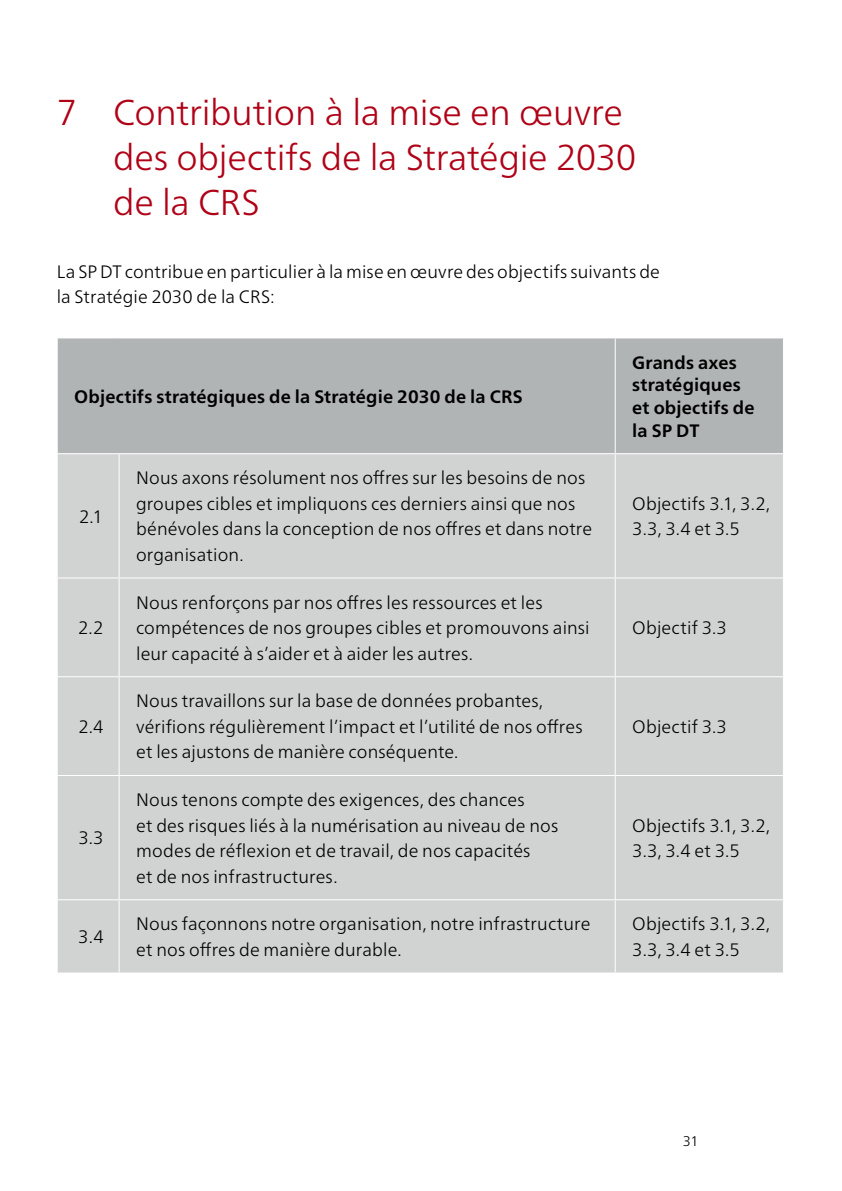
<style>
.page{position:relative;width:842px;height:1191px;background:#fff}
.page>*{position:absolute;margin:0;border:0;box-sizing:border-box;transform-origin:0 0}
.titel_18pts_1er_nive{font:300 36px/45px "Frutiger Neue LTW1 G";letter-spacing:-.01em;color:#b00217}
.Tabelle_Txt_9pt{font:300 18px/25.6px "Frutiger Neue LTW1 G";letter-spacing:.01em;color:#000}
.Texte_courant{font:300 18px/25.6px "Frutiger Neue LTW1 G";letter-spacing:.005em;color:#000}
.Titre_tableaux{font:700 18px/22.6px "Frutiger Neue LTW1 G";letter-spacing:.01em;color:#000}
.t1{font:300 14px "Frutiger Neue LTW1 G";color:#000}
</style>
<div class="page">
<div style="left:58px;top:338px;width:725px;height:115px;background:#b1b4b4"></div>
<div style="left:58px;top:454px;width:725px;height:518px;background:#d1d2d2"></div>
<hr style="left:615px;top:338px;width:1px;height:115px;background:#fff">
<hr style="left:119px;top:454px;width:1px;height:123px;background:#fff">
<hr style="left:615px;top:454px;width:1px;height:123px;background:#fff">
<hr style="left:57px;top:577px;width:62px;height:1px;background:#fff">
<hr style="left:119px;top:577px;width:496px;height:1px;background:#fff">
<hr style="left:119px;top:578px;width:1px;height:98px;background:#fff">
<hr style="left:615px;top:577px;width:169px;height:1px;background:#fff">
<hr style="left:615px;top:578px;width:1px;height:98px;background:#fff">
<hr style="left:57px;top:676px;width:62px;height:1px;background:#fff">
<hr style="left:119px;top:676px;width:496px;height:1px;background:#fff">
<hr style="left:119px;top:677px;width:1px;height:98px;background:#fff">
<hr style="left:615px;top:676px;width:169px;height:1px;background:#fff">
<hr style="left:615px;top:677px;width:1px;height:98px;background:#fff">
<hr style="left:57px;top:775px;width:62px;height:1px;background:#fff">
<hr style="left:119px;top:775px;width:496px;height:1px;background:#fff">
<hr style="left:119px;top:776px;width:1px;height:123px;background:#fff">
<hr style="left:615px;top:775px;width:169px;height:1px;background:#fff">
<hr style="left:615px;top:776px;width:1px;height:123px;background:#fff">
<hr style="left:57px;top:899px;width:62px;height:1px;background:#fff">
<hr style="left:119px;top:899px;width:496px;height:1px;background:#fff">
<hr style="left:119px;top:900px;width:1px;height:72px;background:#fff">
<hr style="left:615px;top:899px;width:169px;height:1px;background:#fff">
<hr style="left:615px;top:900px;width:1px;height:72px;background:#fff">
<p class="titel_18pts_1er_nive" style="left:113px;top:89px;width:525px;text-indent:-56px">7 Contribution à la mise en œuvre des objectifs de la Stratégie 2030 de la CRS</p>
<p class="Texte_courant" style="left:57px;top:259px;width:605px">La SP DT contribue en particulier à la mise en œuvre des objectifs suivants de la Stratégie 2030 de la CRS:</p>
<p class="Titre_tableaux" style="left:74px;top:385px;width:450px">Objectifs stratégiques de la Stratégie 2030 de la CRS</p>
<p class="Tabelle_Txt_9pt" style="left:79px;top:503px;width:25px">2.1</p>
<p class="Tabelle_Txt_9pt" style="left:78px;top:615px;width:27px">2.2</p>
<p class="Tabelle_Txt_9pt" style="left:78px;top:713px;width:27px">2.4</p>
<p class="Tabelle_Txt_9pt" style="left:78px;top:825px;width:27px">3.3</p>
<p class="Tabelle_Txt_9pt" style="left:136px;top:465px;width:457px">Nous axons résolument nos offres sur les besoins de nos groupes cibles et impliquons ces derniers ainsi que nos bénévoles dans la conception de nos offres et dans notre organisation.</p>
<p class="Tabelle_Txt_9pt" style="left:136px;top:589px;width:455px">Nous renforçons par nos offres les ressources et les compétences de nos groupes cibles et promouvons ainsi leur capacité à s’aider et à aider les autres.</p>
<p class="Tabelle_Txt_9pt" style="left:136px;top:688px;width:448px">Nous travaillons sur la base de données probantes, vérifions régulièrement l’impact et l’utilité de nos offres et les ajustons de manière conséquente.</p>
<p class="Tabelle_Txt_9pt" style="left:136px;top:787px;width:424px">Nous tenons compte des exigences, des chances<br>et des risques liés à la numérisation au niveau de nos modes de réflexion et de travail, de nos capacités<br>et de nos infrastructures.</p>
<p class="Titre_tableaux" style="left:632px;top:351px;width:124px">Grands axes stratégiques et objectifs de la SP DT</p>
<p class="Tabelle_Txt_9pt" style="left:632px;top:491px;width:139px">Objectifs 3.1, 3.2,<br>3.3, 3.4 et 3.5</p>
<p class="Tabelle_Txt_9pt" style="left:632px;top:615px;width:96px">Objectif 3.3</p>
<p class="Tabelle_Txt_9pt" style="left:632px;top:713px;width:96px">Objectif 3.3</p>
<p class="Tabelle_Txt_9pt" style="left:632px;top:812px;width:139px">Objectifs 3.1, 3.2,<br>3.3, 3.4 et 3.5</p>
<p class="Tabelle_Txt_9pt" style="left:78px;top:924px;width:27px">3.4</p>
<p class="Tabelle_Txt_9pt" style="left:136px;top:911px;width:456px">Nous façonnons notre organisation, notre infrastructure et nos offres de manière durable.</p>
<p class="Tabelle_Txt_9pt" style="left:632px;top:911px;width:139px">Objectifs 3.1, 3.2,<br>3.3, 3.4 et 3.5</p>
<p class="t1" style="left:683px;top:1132px;width:17px">31</p>
</div>
